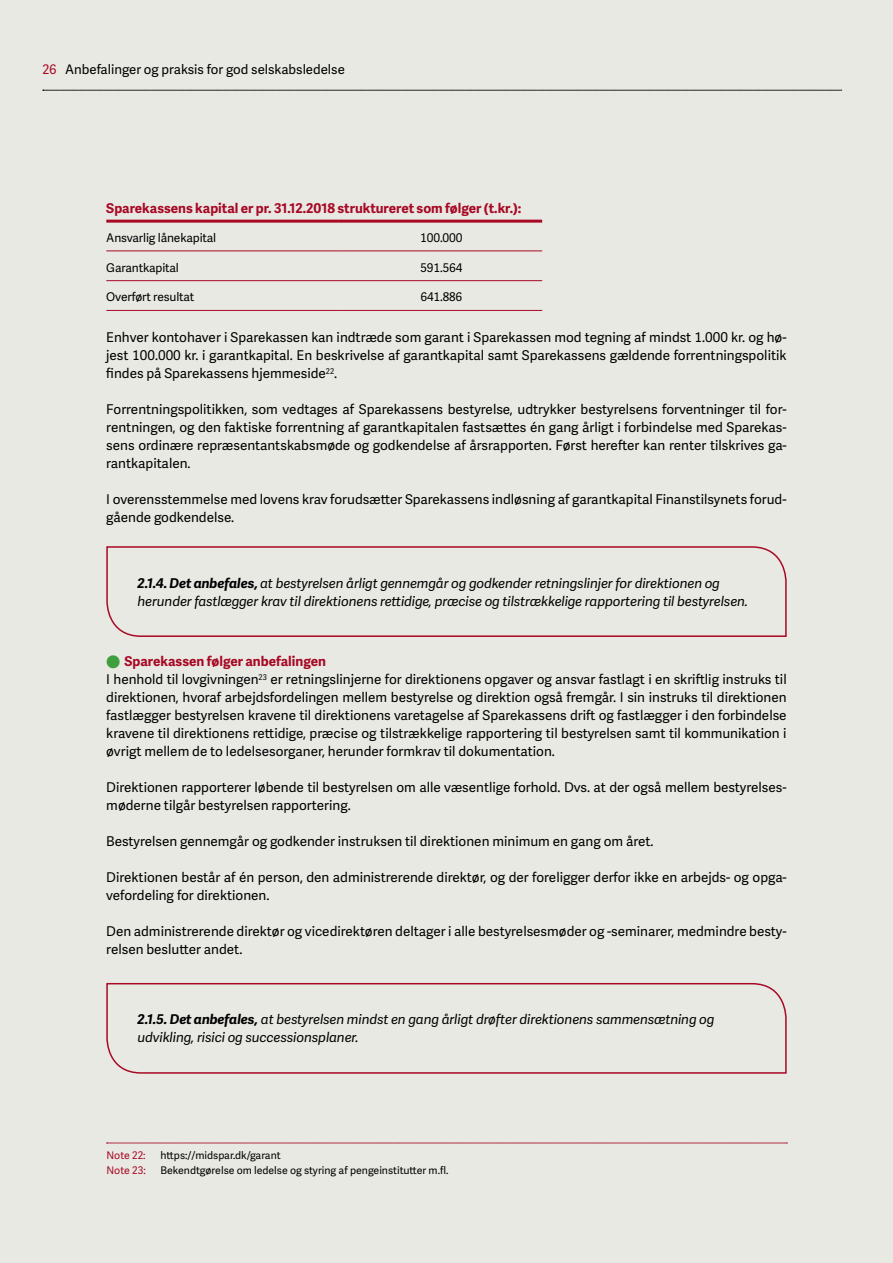
<style>
.page{position:relative;width:893px;height:1263px;background:#e9e9e4}
.page>*{position:absolute;margin:0;border:0;box-sizing:border-box;transform-origin:0 0}
.t1{font:13.5px/18px "Adelle Sans";color:#000}
.t2{font:italic 13.5px/18px "Adelle Sans";letter-spacing:-.01em;color:#000}
.t3{font:700 13.5px "Adelle Sans";color:#a70925}
.t4{font:13.2px "Adelle Sans";color:#000}
.t5{font:12px "Adelle Sans";letter-spacing:-.01em;color:#000}
.t6{font:10.5px "Adelle Sans";color:#000}
.t7{font:10.5px "Adelle Sans";letter-spacing:-.005em;color:#a70925}
.s1{color:#a70925}
.s2{font-weight:700}
.s3{color:#3f9e3e}
.s4{font-weight:700;color:#a70925}
</style>
<div class="page">
<svg style="left:43px;top:90px;width:799px;height:1px"></svg>
<hr style="left:106px;top:220px;width:232px;height:3px;background:#a70925">
<hr style="left:338px;top:220px;width:204px;height:3px;background:#a70925">
<hr style="left:106px;top:251px;width:232px;height:1px;background:#a70925">
<hr style="left:338px;top:251px;width:204px;height:1px;background:#a70925">
<hr style="left:106px;top:280px;width:232px;height:1px;background:#a70925">
<hr style="left:338px;top:280px;width:204px;height:1px;background:#a70925">
<hr style="left:106px;top:310px;width:232px;height:1px;background:#a70925">
<hr style="left:338px;top:310px;width:204px;height:1px;background:#a70925">
<svg style="left:106px;top:546px;width:681px;height:91px"></svg>
<svg style="left:106px;top:983px;width:681px;height:91px"></svg>
<svg style="left:106px;top:1143px;width:681px;height:1px"></svg>
<p class="t4" style="left:43px;top:60px;width:304px"><span class="s1">26</span> Anbefalinger og praksis for god selskabsledelse</p>
<p class="t3" style="left:106px;top:198px;width:417px">Sparekassens kapital er pr. 31.12.2018 struktureret som følger (t.kr.):</p>
<p class="t5" style="left:106px;top:229px;width:111px">Ansvarlig lånekapital</p>
<p class="t5" style="left:420px;top:229px;width:44px">100.000</p>
<p class="t5" style="left:106px;top:259px;width:74px">Garantkapital</p>
<p class="t5" style="left:420px;top:259px;width:43px">591.564</p>
<p class="t5" style="left:106px;top:288px;width:90px">Overført resultat</p>
<p class="t5" style="left:420px;top:288px;width:43px">641.886</p>
<p class="t1" style="left:106px;top:328px;width:682px;text-align:justify">Enhver kontohaver i Sparekassen kan indtræde som garant i Sparekassen mod tegning af mindst 1.000 kr. og hø&shy;jest 100.000 kr. i garantkapital. En beskrivelse af garantkapital samt Sparekassens gældende forrentningspolitik findes på Sparekassens hjemmeside<sup>22</sup>.</p>
<p class="t1" style="left:106px;top:400px;width:682px;text-align:justify">Forrentningspolitikken, som vedtages af Sparekassens bestyrelse, udtrykker bestyrelsens forventninger til for&shy;rentningen, og den faktiske forrentning af garantkapitalen fastsættes én gang årligt i forbindelse med Sparekas&shy;sens ordinære repræsentantskabsmøde og godkendelse af årsrapporten. Først herefter kan renter tilskrives ga&shy;rantkapitalen.</p>
<p class="t1" style="left:106px;top:490px;width:682px">I overensstemmelse med lovens krav forudsætter Sparekassens indløsning af garantkapital Finanstilsynets forud&shy;gående godkendelse.</p>
<p class="t2" style="left:138px;top:573px;width:612px"><span class="s2">2.1.4. Det anbefales,</span> at bestyrelsen årligt gennemgår og godkender retningslinjer for direktionen og herunder fastlægger krav til direktionens rettidige, præcise og tilstrækkelige rapportering til bestyrelsen.</p>
<p class="t1" style="left:106px;top:652px;width:682px"><span class="s3">●</span> <span class="s4">Sparekassen følger anbefalingen<br></span>I henhold til lovgivningen<sup>23</sup> er retningslinjerne for direktionens opgaver og ansvar fastlagt i en skriftlig instruks til direktionen, hvoraf arbejdsfordelingen mellem bestyrelse og direktion også fremgår. I sin instruks til direktionen fastlægger bestyrelsen kravene til direktionens varetagelse af Sparekassens drift og fastlægger i den forbindelse kravene til direktionens rettidige, præcise og tilstrækkelige rapportering til bestyrelsen samt til kommunikation i øvrigt mellem de to ledelsesorganer, herunder formkrav til dokumentation.</p>
<p class="t1" style="left:106px;top:778px;width:682px">Direktionen rapporterer løbende til bestyrelsen om alle væsentlige forhold. Dvs. at der også mellem bestyrelses&shy;møderne tilgår bestyrelsen rapportering.</p>
<p class="t1" style="left:106px;top:832px;width:549px">Bestyrelsen gennemgår og godkender instruksen til direktionen minimum en gang om året.</p>
<p class="t1" style="left:106px;top:868px;width:682px">Direktionen består af én person, den administrerende direktør, og der foreligger derfor ikke en arbejds- og opga&shy;vefordeling for direktionen.</p>
<p class="t1" style="left:106px;top:922px;width:682px">Den administrerende direktør og vicedirektøren deltager i alle bestyrelsesmøder og -seminarer, medmindre besty&shy;relsen beslutter andet.</p>
<p class="t2" style="left:138px;top:1010px;width:578px"><span class="s2">2.1.5. Det anbefales,</span> at bestyrelsen mindst en gang årligt drøfter direktionens sammensætning og udvikling, risici og successionsplaner.</p>
<p class="t7" style="left:106px;top:1147px;width:41px">Note 22:</p>
<p class="t6" style="left:160px;top:1147px;width:122px">https://midspar.dk/garant</p>
<p class="t7" style="left:106px;top:1162px;width:41px">Note 23:</p>
<p class="t6" style="left:160px;top:1162px;width:289px">Bekendtgørelse om ledelse og styring af pengeinstitutter m.fl.</p>
</div>
